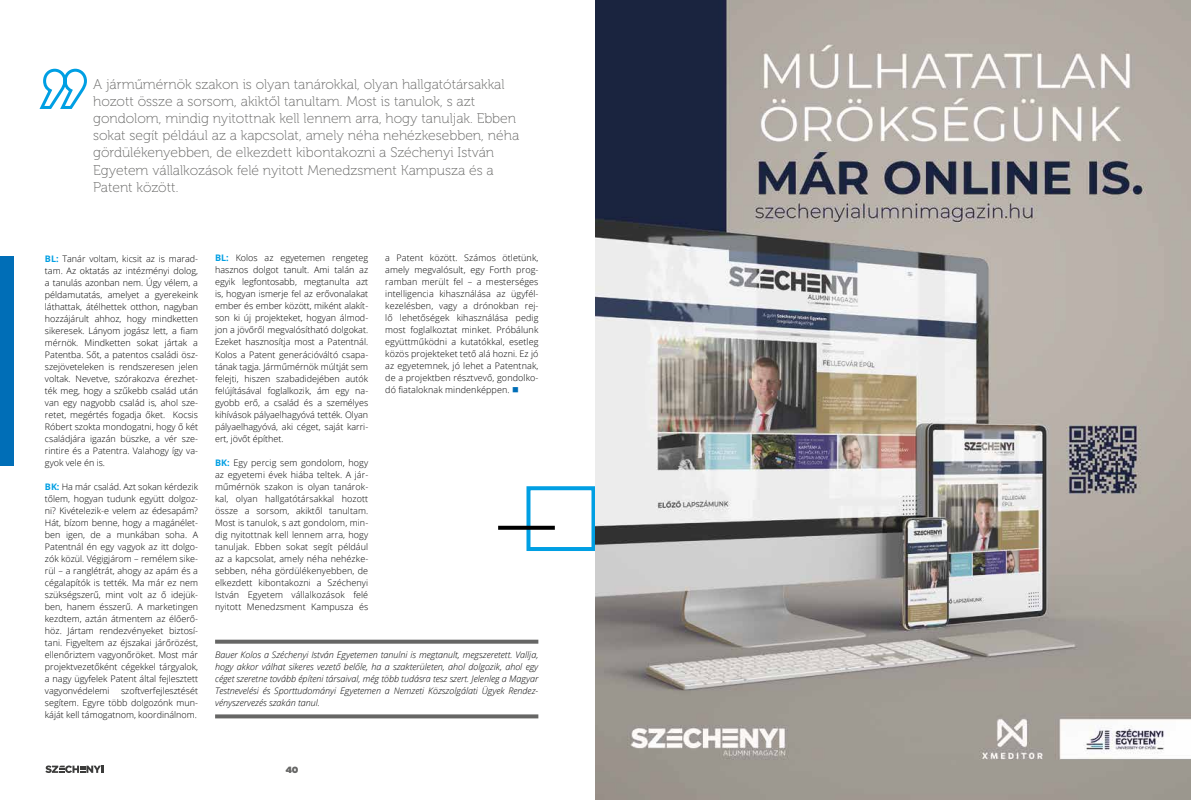
<style>
.page{position:relative;width:1191px;height:800px;background:#fff}
.page>*{position:absolute;margin:0;border:0;box-sizing:border-box;transform-origin:0 0}
.t1{font:14px/17px "Museo 100";color:#666665}
.t2{font:300 9px/12px "Open Sans";color:#000;text-align:justify}
.t3{font:italic 300 9px/12px "Open Sans";color:#000;text-align:justify}
.t4{font:900 9px "Gotham";color:#666665}
.s1{font-weight:700;color:#009fe3}
.s2{color:#006eb7}
</style>
<div class="page">
<svg style="left:45px;top:765px;width:58px;height:7px"></svg>
<svg style="left:215px;top:639px;width:323px;height:4px"></svg>
<svg style="left:215px;top:714px;width:323px;height:4px"></svg>
<div style="left:0;top:256px;width:14px;height:209px;background:#006eb7"></div>
<svg style="left:39px;top:68px;width:48px;height:41px"></svg>
<div style="left:526px;top:486px;width:69px;height:65px;background:#fff;border:4px solid #009fe3"></div>
<svg style="left:498px;top:525px;width:57px;height:4px"></svg>
<img style="left:595px;top:0;width:596px;height:799px">
<p class="t1" style="left:93px;top:76px;width:427px">A járműmérnök szakon is olyan tanárokkal, olyan hallgatótársakkal hozott össze a sorsom, akiktől tanultam. Most is tanulok, s azt gondolom, mindig nyitottnak kell lennem arra, hogy tanuljak. Ebben sokat segít például az a kapcsolat, amely néha nehézkesebben, néha gördülékenyebben, de elkezdett kibontakozni a Széchenyi István Egyetem vállalkozások felé nyitott Menedzsment Kampusza és a Patent között.</p>
<p class="t2" style="left:45px;top:252px;width:155px"><span class="s1">BL:</span> Tanár voltam, kicsit az is marad&shy;tam. Az oktatás az intézményi dolog, a tanulás azonban nem. Úgy vélem, a példamutatás, amelyet a gyerekeink láthattak, átélhettek otthon, nagyban hozzájárult ahhoz, hogy mindketten sikeresek. Lányom jogász lett, a fiam mérnök. Mindketten sokat jártak a Patentba. Sőt, a patentos családi ös - szejöveteleken is rendszeresen jelen voltak. Nevetve, szórakozva érezhet&shy;ték meg, hogy a szűkebb család után van egy nagyobb család is, ahol sze&shy;retet, megértés fogadja őket. Kocsis Róbert szokta mondogatni, hogy ő két családjára igazán büszke, a vér sze&shy;rintire és a Patentra. Valahogy így va&shy;gyok vele én is.</p>
<p class="t2" style="left:45px;top:480px;width:155px"><span class="s1">BK:</span> Ha már család. Azt sokan kérdezik tőlem, hogyan tudunk együtt dolgoz&shy;ni? Kivételezik-e velem az édesapám?<br>Hát, bízom benne, hogy a magánélet&shy;ben igen, de a munkában soha. A Patentnál én egy vagyok az itt dolgo&shy;zók közül. Végigjárom – remélem sike&shy;rül – a ranglétrát, ahogy az apám és a cégalapítók is tették. Ma már ez nem szükségszerű, mint volt az ő idejük&shy;ben, hanem ésszerű. A marketingen kezdtem, aztán átmentem az élőerő&shy;höz. Jártam rendezvényeket biztosí&shy;tani. Figyeltem az éjszakai járőrözést, ellenőriztem vagyonőröket. Most már projektvezetőként cégekkel tárgyalok, a nagy ügyfelek Patent által fejlesztett vagyonvédelemi</p>
<p class="t2" style="left:45px;top:684px;width:155px;text-indent:76px">szoftverfejlesztését segítem. Egyre több dolgozónk mun&shy;káját kell támogatnom, koordinálnom.</p>
<p class="t2" style="left:215px;top:252px;width:155px"><span class="s1">BL:</span> Kolos az egyetemen rengeteg hasznos dolgot tanult. Ami talán az egyik legfontosabb, megtanulta azt is, hogyan ismerje fel az erővonalakat ember és ember között, miként alakít&shy;son ki új projekteket, hogyan álmod&shy;jon a jövőről megvalósítható dolgokat.<br>Ezeket hasznosítja most a Patentnál.<br>Kolos a Patent generációváltó csapa&shy;tának tagja. Járműmérnök múltját sem felejti, hiszen szabadidejében autók felújításával foglalkozik, ám egy na&shy;gyobb erő, a család és a személyes kihívások pályaelhagyóvá tették. Olyan pályaelhagyóvá, aki céget, saját karri&shy;ert, jövőt építhet.</p>
<p class="t2" style="left:215px;top:456px;width:155px"><span class="s1">BK:</span> Egy percig sem gondolom, hogy az egyetemi évek hiába teltek. A jár&shy;műmérnök szakon is olyan tanárok&shy;kal, olyan hallgatótársakkal hozott össze a sorsom, akiktől tanultam.<br>Most is tanulok, s azt gondolom, min&shy;dig nyitottnak kell lennem arra, hogy tanuljak. Ebben sokat segít például az a kapcsolat, amely néha nehézke&shy;sebben, néha gördülékenyebben, de elkezdett kibontakozni a Széchenyi István Egyetem vállalkozások felé nyitott Menedzsment Kampusza és</p>
<p class="t2" style="left:385px;top:252px;width:155px">a Patent között. Számos ötletünk, amely megvalósult, egy Forth prog&shy;ramban merült fel – a mesterséges intelligencia kihasználása az ügyfél&shy;kezelésben, vagy a drónokban rej&shy;lő lehetőségek kihasználása pedig most foglalkoztat minket. Próbálunk együttműködni a kutatókkal, esetleg közös projekteket tető alá hozni. Ez jó az egyetemnek, jó lehet a Patentnak, de a projektben résztvevő, gondolko&shy;dó fiataloknak mindenképpen. <span class="s2">■</span></p>
<p class="t3" style="left:215px;top:648px;width:325px">Bauer Kolos a Széchenyi István Egyetemen tanulni is megtanult, megszeretett. Vallja, hogy akkor válhat sikeres vezető belőle, ha a szakterületen, ahol dolgozik, ahol egy céget szeretne tovább építeni társaival, még több tudásra tesz szert. Jelenleg a Magyar Testnevelési és Sporttudományi Egyetemen a Nemzeti Közszolgálati Ügyek Rendez&shy;vényszervezés szakán tanul.</p>
<p class="t4" style="left:286px;top:763px;width:14px">40</p>
</div>
